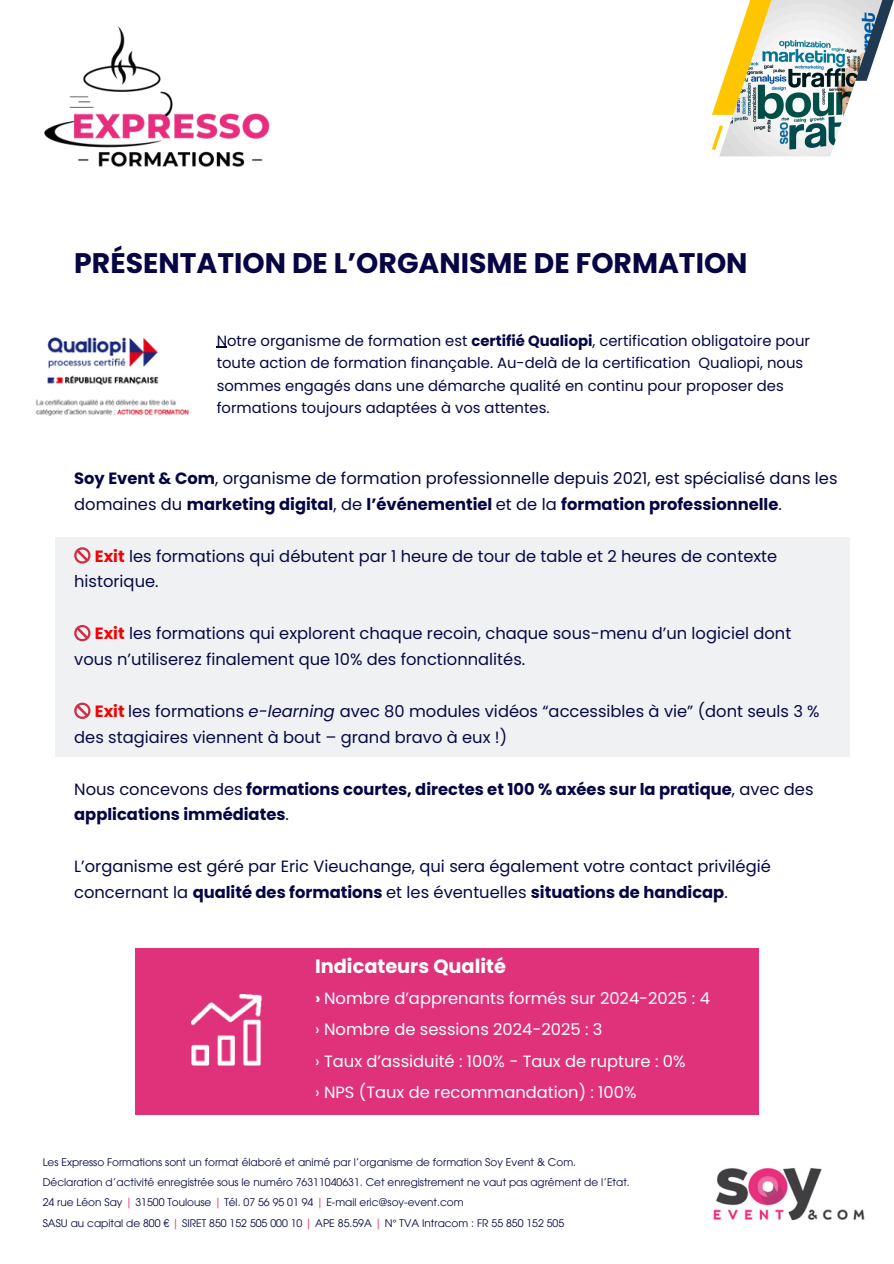
<style>
.page{position:relative;width:894px;height:1264px;background:#fff}
.page>*{position:absolute;margin:0;border:0;box-sizing:border-box;transform-origin:0 0}
.t1{font:700 28.35px "Poppins";color:#060644}
.t2{font:700 19.35px "Poppins";color:#fff}
.t3{font:16.35px/25.8px "Poppins";color:#060644}
.t4{font:16.35px/31.5px "Poppins";color:#fff}
.t5{font:700 16.35px/25.8px "Poppins";color:#060644}
.t6{font:14.85px/22.5px "Poppins";color:#060644}
.t7{font:10.5px "ITC Avant Garde Pro";color:#060644}
.s1{font-weight:700}
.s2{font-weight:700;color:#f00}
.s3{font-style:italic}
.s4{font-weight:400}
.s5{color:#df327a}
</style>
<div class="page">
<img style="left:44px;top:26px;width:226px;height:141px">
<img style="left:713px;top:1168px;width:152px;height:53px">
<svg style="left:712px;top:0;width:181px;height:115px"></svg>
<img style="left:719px;top:0;width:163px;height:156px">
<svg style="left:712px;top:121px;width:13px;height:33px"></svg>
<img style="left:35px;top:337px;width:154px;height:79px">
<div style="left:135px;top:947px;width:623px;height:167px;background:#df327a"></div>
<img style="left:192px;top:994px;width:69px;height:71px">
<div style="left:55px;top:537px;width:794px;height:219px;background:#f0f1f3"></div>
<h2 class="t1" style="left:74px;top:243px;width:674px">PRÉSENTATION DE L’ORGANISME DE FORMATION</h2>
<h2 class="t6" style="left:216px;top:329px;width:594px">Notre organisme de formation est <span class="s1">certifié Qualiopi</span>, certification obligatoire pour toute action de formation finançable. Au-delà de la certification Qualiopi, nous sommes engagés dans une démarche qualité en continu pour proposer des formations toujours adaptées à vos attentes.</h2>
<p class="t3" style="left:74px;top:465px;width:764px"><span class="s1">Soy Event &amp; Com</span>, organisme de formation professionnelle depuis 2021, est spécialisé dans les domaines du <span class="s1">marketing digital</span>, de <span class="s1">l’événementiel</span> et de la <span class="s1">formation professionnelle</span>.</p>
<p class="t3" style="left:74px;top:543px;width:704px;text-indent:21px"><span class="s2">Exit</span> les formations qui débutent par 1 heure de tour de table et 2 heures de contexte historique.</p>
<p class="t3" style="left:74px;top:620px;width:718px;text-indent:21px"><span class="s2">Exit</span> les formations qui explorent chaque recoin, chaque sous-menu d’un logiciel dont vous n’utiliserez finalement que 10% des fonctionnalités.</p>
<h1 class="t3" style="left:74px;top:698px;width:746px;text-indent:21px"><span class="s2">Exit</span> les formations <span class="s3">e-learning</span> avec 80 modules vidéos “accessibles à vie” (dont seuls 3 % des stagiaires viennent à bout – grand bravo à eux !)</h1>
<p class="t5" style="left:74px;top:776px;width:740px"><span class="s4">Nous concevons des</span> formations courtes, directes et 100 % axées sur la pratique<span class="s4">, avec des </span>applications immédiates<span class="s4">.</span></p>
<h2 class="t3" style="left:74px;top:853px;width:698px">L’organisme est géré par Eric Vieuchange, qui sera également votre contact privilégié concernant la <span class="s1">qualité des formations</span> et les éventuelles <span class="s1">situations de handicap</span>.</h2>
<h2 class="t2" style="left:315px;top:953px;width:192px">Indicateurs Qualité</h2>
<h2 class="t4" style="left:315px;top:982px;width:396px"><span class="s1">›</span> Nombre d’apprenants formés sur 2024-2025 : 4 › Nombre de sessions 2024-2025 : 3<br>› Taux d’assiduité : 100% - Taux de rupture : 0%<br>› NPS (Taux de recommandation) : 100%</h2>
<h2 class="t7" style="left:43px;top:1158px;width:534px">Les Expresso Formations sont un format élaboré et animé par l’organisme de formation Soy Event &amp; Com.</h2>
<h2 class="t7" style="left:43px;top:1178px;width:588px">Déclaration d’activité enregistrée sous le numéro 76311040631. Cet enregistrement ne vaut pas agrément de l’Etat.</h2>
<p class="t7" style="left:43px;top:1198px;width:422px">24 rue Léon Say <span class="s5">|</span> 31500 Toulouse <span class="s5">|</span> Tél. 07 56 95 01 94 <span class="s5">|</span> E-mail eric@soy-event.com</p>
<h2 class="t7" style="left:43px;top:1218px;width:523px">SASU au capital de 800 € <span class="s5">|</span> SIRET 850 152 505 000 10 <span class="s5">|</span> APE 85.59A <span class="s5">|</span> N° TVA Intracom : FR 55 850 152 505</h2>
</div>
